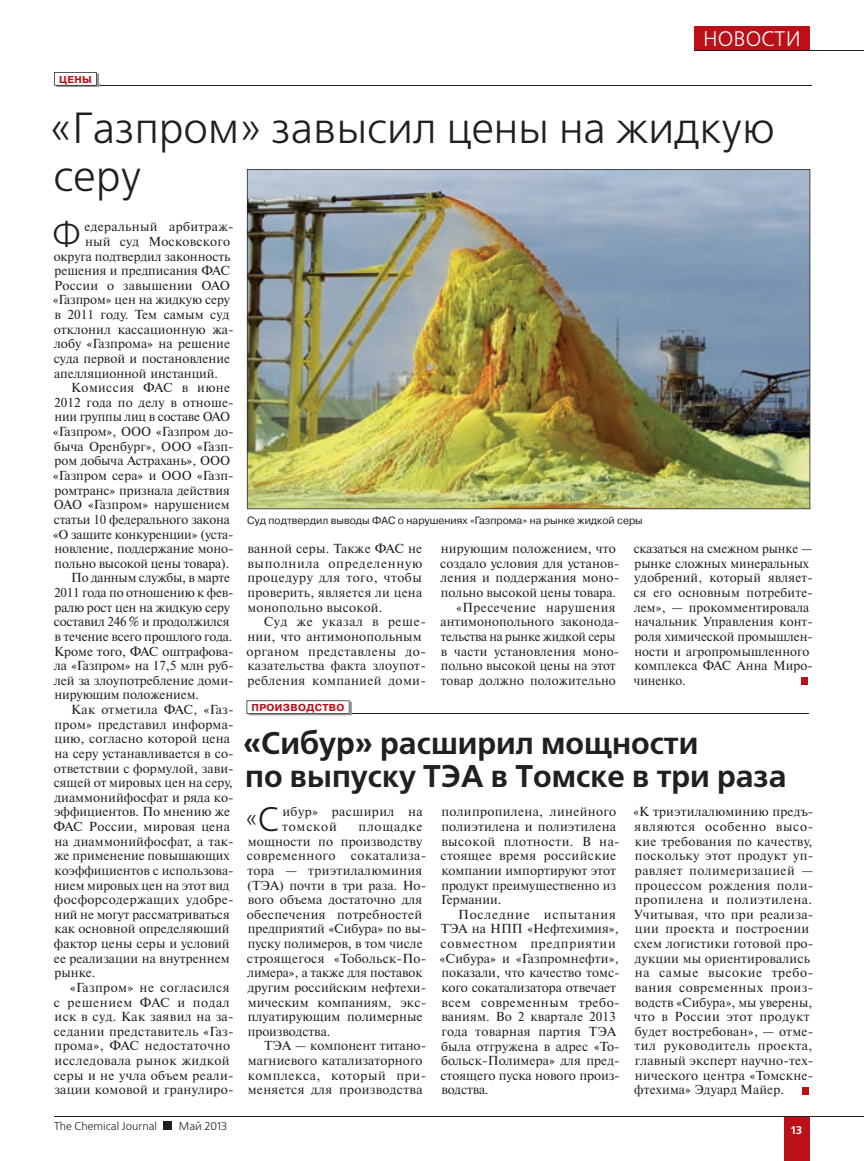
<style>
.page{position:relative;width:864px;height:1161px;background:#fff}
.page>*{position:absolute;margin:0;border:0;box-sizing:border-box;transform-origin:0 0}
.t1{font:43.5px/48px "Free Set C";color:#231f20}
.t2{font:33.9px "Free Set C";color:#231f20}
.t3{font:700 31.35px/33px "Free Set C";color:#231f20}
.t4{font:23.4px "Free Set C";color:#231f20}
.t5{font:21px "Free Set C";letter-spacing:.005em;color:#fff}
.t6{font:13.05px/14.5px "Newton C";letter-spacing:.01em;color:#231f20}
.t7{font:13.05px "Newton C";letter-spacing:-.01em;color:#231f20}
.t8{font:13.05px/14.7px "Newton C";letter-spacing:.03em;color:#231f20}
.t9{font:13.05px "Newton C";letter-spacing:-.015em;color:#231f20}
.t10{font:13.05px "Newton C";letter-spacing:.035em;color:#231f20}
.t11{font:13.05px "Newton C";letter-spacing:.045em;color:#231f20}
.t12{font:11.25px "Free Set C";color:#231f20}
.t13{font:700 11.25px "Free Set C";color:#fff}
.t14{font:10.5px "Pragmatica C";color:#231f20}
.t15{font:700 10.05px "Pragmatica C";letter-spacing:.03em;color:#bb1018}
.s1{font-size:34.05px}
</style>
<div class="page">
<hr style="left:97px;top:85px;width:714px;height:1px;background:#231f20">
<img style="left:56px;top:86px;width:43px;height:1px">
<svg style="left:54px;top:72px;width:45px;height:14px"></svg>
<div style="left:800px;top:678px;width:7px;height:7px;background:#bb1018"></div>
<hr style="left:349px;top:713px;width:459px;height:1px;background:#231f20">
<img style="left:248px;top:714px;width:104px;height:1px">
<svg style="left:246px;top:700px;width:106px;height:14px"></svg>
<div style="left:801px;top:1087px;width:7px;height:7px;background:#bb1018"></div>
<img style="left:247px;top:169px;width:563px;height:340px">
<div style="left:783px;top:1116px;width:26px;height:45px;background:#bb1018"></div>
<hr style="left:54px;top:1116px;width:755px;height:1px;background:#231f20">
<hr style="left:809px;top:1116px;width:54px;height:1px;background:#231f20">
<div style="left:164px;top:1121px;width:8px;height:9px;background:#231f20"></div>
<div style="left:694px;top:27px;width:115px;height:23px;background:#bb1018"></div>
<hr style="left:694px;top:50px;width:115px;height:1px;background:#231f20">
<hr style="left:809px;top:50px;width:54px;height:1px;background:#231f20">
<h3 class="t5" style="left:703px;top:30px;width:99px">НОВОСТИ</h3>
<p class="t15" style="left:59px;top:76px;width:34px">ЦЕНЫ</p>
<h1 class="t1" style="left:50px;top:107px;width:726px">«Газпром» завысил цены на жидкую серу</h1>
<h2 class="t2" style="left:52px;top:221px;width:30px">Ф</h2>
<p class="t6" style="left:84px;top:221px;width:151px">едеральный арбитраж-</p>
<p class="t6" style="left:85px;top:235px;width:146px">ный суд Московского</p>
<p class="t6" style="left:54px;top:250px;width:178px">округа подтвердил законность</p>
<p class="t6" style="left:55px;top:264px;width:177px">решения и предписания ФАС</p>
<p class="t6" style="left:54px;top:279px;width:177px">России о завышении ОАО</p>
<p class="t6" style="left:53px;top:294px;width:179px">«Газпром» цен на жидкую серу</p>
<p class="t6" style="left:55px;top:308px;width:176px">в 2011 году. Тем самым суд</p>
<p class="t6" style="left:54px;top:323px;width:181px">отклонил кассационную жа-</p>
<p class="t6" style="left:54px;top:338px;width:177px">лобу «Газпрома» на решение</p>
<p class="t6" style="left:54px;top:352px;width:178px">суда первой и постановление</p>
<p class="t6" style="left:54px;top:367px;width:165px">апелляционной инстанций.</p>
<p class="t8" style="left:71px;top:381px;width:160px">Комиссия ФАС в июне</p>
<p class="t6" style="left:54px;top:396px;width:181px">2012 года по делу в отноше-</p>
<p class="t7" style="left:54px;top:412px;width:177px">нии группы лиц в составе ОАО</p>
<p class="t6" style="left:53px;top:425px;width:182px">«Газпром», ООО «Газпром до-</p>
<p class="t6" style="left:54px;top:440px;width:181px">быча Оренбург», ООО «Газп-</p>
<p class="t6" style="left:55px;top:455px;width:177px">ром добыча Астрахань», ООО</p>
<p class="t6" style="left:53px;top:469px;width:182px">«Газпром сера» и ООО «Газп-</p>
<p class="t6" style="left:55px;top:484px;width:176px">ромтранс» признала действия</p>
<p class="t6" style="left:54px;top:499px;width:177px">ОАО «Газпром» нарушением</p>
<p class="t7" style="left:54px;top:515px;width:178px">статьи 10 федерального закона</p>
<p class="t7" style="left:53px;top:529px;width:182px">«О защите конкуренции» (уста-</p>
<p class="t6" style="left:54px;top:542px;width:180px">новление, поддержание моно-</p>
<p class="t7" style="left:54px;top:559px;width:176px">польно высокой цены товара).</p>
<p class="t9" style="left:71px;top:573px;width:160px">По данным службы, в марте</p>
<p class="t7" style="left:54px;top:588px;width:181px">2011 года по отношению к фев-</p>
<p class="t7" style="left:55px;top:602px;width:177px">ралю рост цен на жидкую серу</p>
<p class="t7" style="left:54px;top:617px;width:177px">составил 246 % и продолжился</p>
<p class="t7" style="left:55px;top:632px;width:179px">в течение всего прошлого года.</p>
<p class="t6" style="left:54px;top:645px;width:181px">Кроме того, ФАС оштрафова-</p>
<p class="t6" style="left:54px;top:659px;width:181px">ла «Газпром» на 17,5 млн руб-</p>
<p class="t6" style="left:54px;top:674px;width:181px">лей за злоупотребление доми-</p>
<p class="t7" style="left:55px;top:690px;width:146px">нирующим положением.</p>
<p class="t6" style="left:71px;top:703px;width:164px">Как отметила ФАС, «Газ-</p>
<p class="t6" style="left:54px;top:718px;width:180px">пром» представил информа-</p>
<p class="t6" style="left:54px;top:732px;width:177px">цию, согласно которой цена</p>
<p class="t6" style="left:54px;top:747px;width:180px">на серу устанавливается в со-</p>
<p class="t6" style="left:54px;top:762px;width:181px">ответствии с формулой, зави-</p>
<p class="t6" style="left:54px;top:776px;width:180px">сящей от мировых цен на серу,</p>
<p class="t6" style="left:55px;top:791px;width:180px">диаммонийфосфат и ряда ко-</p>
<p class="t6" style="left:54px;top:806px;width:177px">эффициентов. По мнению же</p>
<p class="t6" style="left:53px;top:820px;width:178px">ФАС России, мировая цена</p>
<p class="t6" style="left:54px;top:835px;width:180px">на диаммонийфосфат, а так-</p>
<p class="t6" style="left:54px;top:849px;width:177px">же применение повышающих</p>
<p class="t6" style="left:55px;top:864px;width:180px">коэффициентов с использова-</p>
<p class="t6" style="left:55px;top:879px;width:176px">нием мировых цен на этот вид</p>
<p class="t6" style="left:54px;top:893px;width:181px">фосфорсодержащих удобре-</p>
<p class="t6" style="left:55px;top:908px;width:177px">ний не могут рассматриваться</p>
<p class="t6" style="left:55px;top:923px;width:176px">как основной определяющий</p>
<p class="t6" style="left:54px;top:937px;width:177px">фактор цены серы и условий</p>
<p class="t6" style="left:54px;top:952px;width:177px">ее реализации на внутреннем</p>
<p class="t6" style="left:55px;top:966px;width:42px">рынке.</p>
<p class="t10" style="left:70px;top:983px;width:161px">«Газпром» не согласился</p>
<p class="t11" style="left:54px;top:997px;width:177px">с решением ФАС и подал</p>
<p class="t8" style="left:55px;top:1010px;width:180px">иск в суд. Как заявил на за-</p>
<p class="t6" style="left:54px;top:1025px;width:181px">седании представитель «Газ-</p>
<p class="t8" style="left:55px;top:1040px;width:177px">прома», ФАС недостаточно</p>
<p class="t8" style="left:55px;top:1054px;width:176px">исследовала рынок жидкой</p>
<p class="t6" style="left:54px;top:1069px;width:181px">серы и не учла объем реали-</p>
<p class="t6" style="left:54px;top:1084px;width:181px">зации комовой и гранулиро-</p>
<p class="t14" style="left:247px;top:516px;width:397px">Суд подтвердил выводы ФАС о нарушениях «Газпрома» на рынке жидкой серы</p>
<p class="t6" style="left:247px;top:542px;width:176px;text-align:justify">ванной серы. Также ФАС не выполнила определенную процедуру для того, чтобы проверить, является ли цена монопольно высокой.</p>
<p class="t6" style="left:246px;top:615px;width:181px;text-indent:17px">Суд же указал в реше&shy;нии, что антимонопольным органом представлены до&shy;казательства факта злоупот&shy;ребления компанией доми-</p>
<p class="t6" style="left:633px;top:542px;width:181px">сказаться на смежном рынке — рынке сложных минеральных удобрений, который являет&shy;ся его основным потребите&shy;лем», — прокомментировала начальник Управления конт&shy;роля химической промышлен&shy;ности и агропромышленного комплекса ФАС Анна Миро&shy;чиненко.</p>
<p class="t6" style="left:441px;top:542px;width:176px">нирующим положением, что</p>
<p class="t6" style="left:440px;top:557px;width:181px">создало условия для установ-</p>
<p class="t6" style="left:440px;top:572px;width:180px">ления и поддержания моно-</p>
<p class="t6" style="left:441px;top:586px;width:176px">польно высокой цены товара.</p>
<p class="t10" style="left:456px;top:602px;width:161px">«Пресечение нарушения</p>
<p class="t6" style="left:440px;top:615px;width:180px">антимонопольного законода-</p>
<p class="t9" style="left:440px;top:632px;width:176px">тельства на рынке жидкой серы</p>
<p class="t6" style="left:441px;top:645px;width:180px">в части установления моно-</p>
<p class="t6" style="left:441px;top:659px;width:176px">польно высокой цены на этот</p>
<p class="t6" style="left:440px;top:674px;width:177px">товар должно положительно</p>
<p class="t15" style="left:251px;top:704px;width:94px">ПРОИЗВОДСТВО</p>
<h3 class="t3" style="left:243px;top:729px;width:545px">«Сибур» расширил мощности<br>по выпуску ТЭА в Томске в три раза</h3>
<h3 class="t4" style="left:246px;top:809px;width:34px">«<span class="s1">С</span></h3>
<p class="t8" style="left:282px;top:806px;width:142px">ибур» расширил на томской</p>
<p class="t6" style="left:632px;top:806px;width:182px">«К триэтилалюминию предъ&shy;являются особенно высо&shy;кие требования по качеству, поскольку этот продукт уп&shy;равляет полимеризацией — процессом рождения поли&shy;пропилена и полиэтилена.<br>Учитывая, что при реализа&shy;ции проекта и построении схем логистики готовой про&shy;дукции мы ориентировались на самые высокие требо&shy;вания современных произ&shy;водств «Сибура», мы уверены, что в России этот продукт будет востребован», — отме&shy;тил руководитель проекта, главный эксперт научно-тех&shy;нического центра «Томскне&shy;фтехима» Эдуард Майер.</p>
<p class="t6" style="left:440px;top:806px;width:181px">полипропилена, линейного полиэтилена и полиэтилена высокой плотности. В на&shy;стоящее время российские компании импортируют этот продукт преимущественно из<br>Германии.</p>
<p class="t6" style="left:439px;top:908px;width:182px;text-indent:19px">Последние испытания<br>ТЭА на НПП «Нефтехимия», совместном предприятии «Сибура» и «Газпромнефти», показали, что качество томс&shy;кого сокатализатора отвечает всем современным требо&shy;ваниям. Во 2 квартале 2013 года товарная партия ТЭА была отгружена в адрес «То&shy;больск-Полимера» для пред&shy;стоящего пуска нового произ&shy;водства.</p>
<p class="t6" style="left:247px;top:820px;width:181px;text-indent:111px">площадке мощности по производству современного сокатализа&shy;тора — триэтилалюминия (ТЭА) почти в три раза. Но&shy;вого объема достаточно для обеспечения потребностей предприятий «Сибура» по вы&shy;пуску полимеров, в том числе строящегося «Тобольск-По&shy;лимера», а также для поставок другим российским нефтехи&shy;мическим компаниям, экс&shy;плуатирующим полимерные производства.</p>
<p class="t6" style="left:248px;top:1040px;width:180px;text-indent:16px">ТЭА — компонент титано&shy;магниевого катализаторного комплекса, который при&shy;меняется для производства</p>
<p class="t12" style="left:54px;top:1121px;width:104px">The Chemical Journal</p>
<p class="t12" style="left:179px;top:1121px;width:50px">Май 2013</p>
<p class="t13" style="left:790px;top:1125px;width:13px">13</p>
</div>
